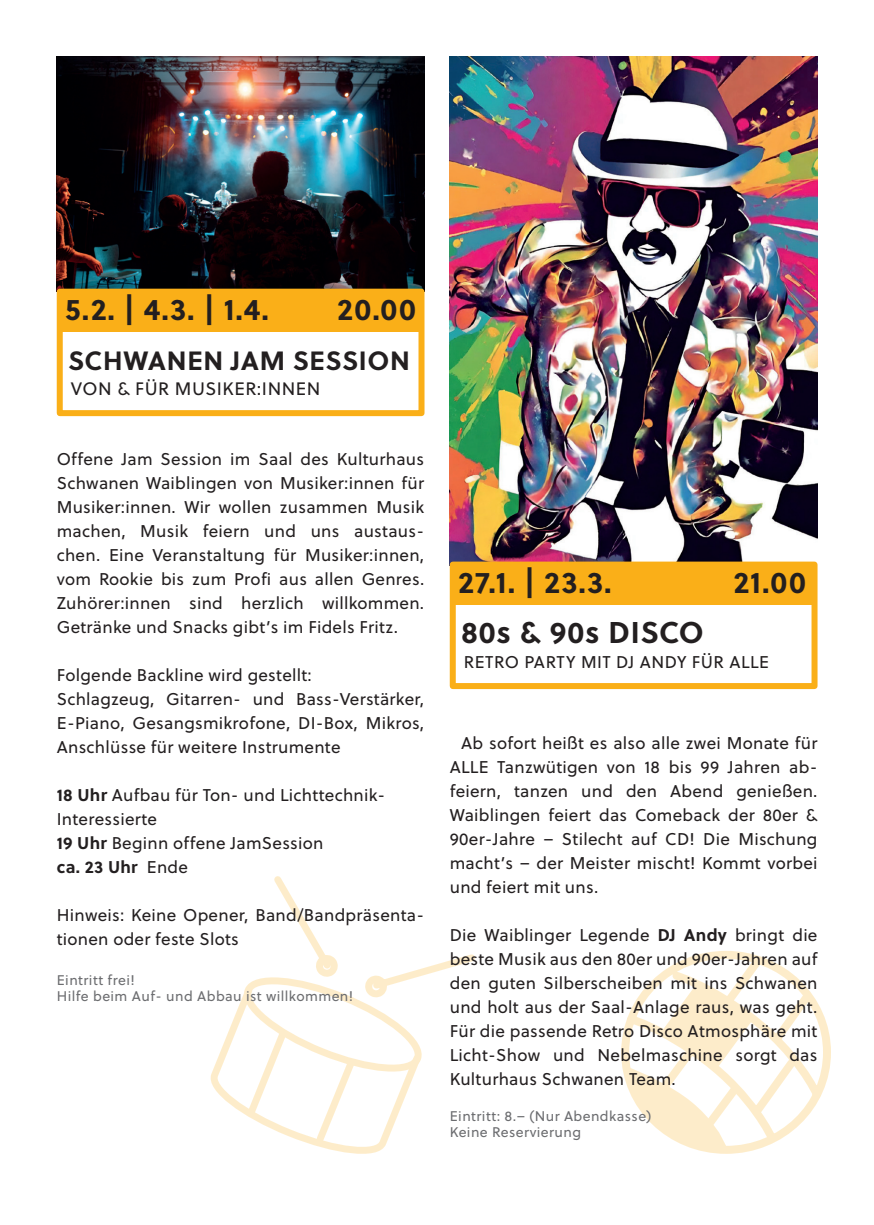
<style>
.page{position:relative;width:874px;height:1225px;background:#fff}
.page>*{position:absolute;margin:0;border:0;box-sizing:border-box;transform-origin:0 0}
.t1{font:700 30px "Soleil";letter-spacing:.03em;color:#231f20}
.t2{font:700 26.4px "Soleil";letter-spacing:.025em;color:#231f20}
.t3{font:18px "Soleil";letter-spacing:.03em;color:#231f20}
.t4{font:17px/24px "Soleil";letter-spacing:.015em;color:#231f20;text-align:justify}
.t5{font:14px/16px "Soleil";letter-spacing:.03em;color:#6c6d70}
.s1{font-weight:700}
</style>
<div class="page">
<svg style="left:210px;top:876px;width:265px;height:278px"></svg>
<svg style="left:658px;top:951px;width:173px;height:197px"></svg>
<svg style="left:621px;top:975px;width:140px;height:179px"></svg>
<img style="left:57px;top:57px;width:367px;height:232px">
<div style="left:57px;top:289px;width:367px;height:127px;border:6px solid #faaf18"></div>
<div style="left:61px;top:293px;width:360px;height:39px;background:#faaf18"></div>
<img style="left:449px;top:57px;width:367px;height:504px">
<div style="left:449px;top:561px;width:368px;height:128px;border:6px solid #faaf18"></div>
<div style="left:453px;top:566px;width:361px;height:39px;background:#faaf18"></div>
<h1 class="t1" style="left:65px;top:286px;width:205px">5.2. | 4.3. | 1.4.</h1>
<h1 class="t1" style="left:337px;top:286px;width:80px">20.00</h1>
<h2 class="t2" style="left:68px;top:340px;width:343px">SCHWANEN JAM SESSION</h2>
<p class="t3" style="left:71px;top:375px;width:251px">VON &amp; FÜR MUSIKER:INNEN</p>
<p class="t4" style="left:57px;top:446px;width:369px">Offene Jam Session im Saal des Kulturhaus Schwanen Waiblingen von Musiker:innen für Musiker:innen. Wir wollen zusammen Musik machen, Musik feiern und uns austaus&shy;chen. Eine Veranstaltung für Musiker:innen, vom Rookie bis zum Profi aus allen Genres.<br>Zuhörer:innen sind herzlich willkommen.<br>Getränke und Snacks gibt’s im Fidels Fritz.</p>
<p class="t4" style="left:57px;top:662px;width:369px;text-align:left">Folgende Backline wird gestellt:<br>Schlagzeug, Gitarren- und Bass-Verstärker, E-Piano, Gesangsmikrofone, DI-Box, Mikros, Anschlüsse für weitere Instrumente</p>
<p class="t4" style="left:57px;top:782px;width:330px;text-align:left"><span class="s1">18 Uhr</span> Aufbau für Ton- und Lichttechnik-<br>Interessierte<br><span class="s1">19 Uhr</span> Beginn offene JamSession<br><span class="s1">ca. 23 Uhr</span> Ende</p>
<p class="t4" style="left:57px;top:902px;width:369px">Hinweis: Keine Opener, Band/Bandpräsenta&shy;tionen oder feste Slots</p>
<p class="t5" style="left:57px;top:971px;width:298px">Eintritt frei!<br>Hilfe beim Auf- und Abbau ist willkommen!</p>
<h1 class="t1" style="left:458px;top:559px;width:155px">27.1. | 23.3.</h1>
<h1 class="t1" style="left:733px;top:559px;width:74px">21.00</h1>
<h1 class="t1" style="left:461px;top:609px;width:244px">80s &amp; 90s DISCO</h1>
<p class="t4" style="left:463px;top:649px;width:306px">RETRO PARTY MIT DJ ANDY FÜR ALLE</p>
<p class="t4" style="left:449px;top:730px;width:369px;text-indent:11px">Ab sofort heißt es also alle zwei Monate für ALLE Tanzwütigen von 18 bis 99 Jahren ab&shy;feiern, tanzen und den Abend genießen.<br>Waiblingen feiert das Comeback der 80er &amp; 90er-Jahre – Stilecht auf CD! Die Mischung macht’s – der Meister mischt! Kommt vorbei und feiert mit uns.</p>
<p class="t4" style="left:449px;top:922px;width:369px">Die Waiblinger Legende <span class="s1">DJ Andy</span> bringt die beste Musik aus den 80er und 90er-Jahren auf den guten Silberscheiben mit ins Schwanen und holt aus der Saal-Anlage raus, was geht.<br>Für die passende Retro Disco Atmosphäre mit Licht-Show und Nebelmaschine sorgt das Kulturhaus Schwanen Team.</p>
<p class="t5" style="left:449px;top:1107px;width:203px">Eintritt: 8.– (Nur Abendkasse)<br>Keine Reservierung</p>
</div>
